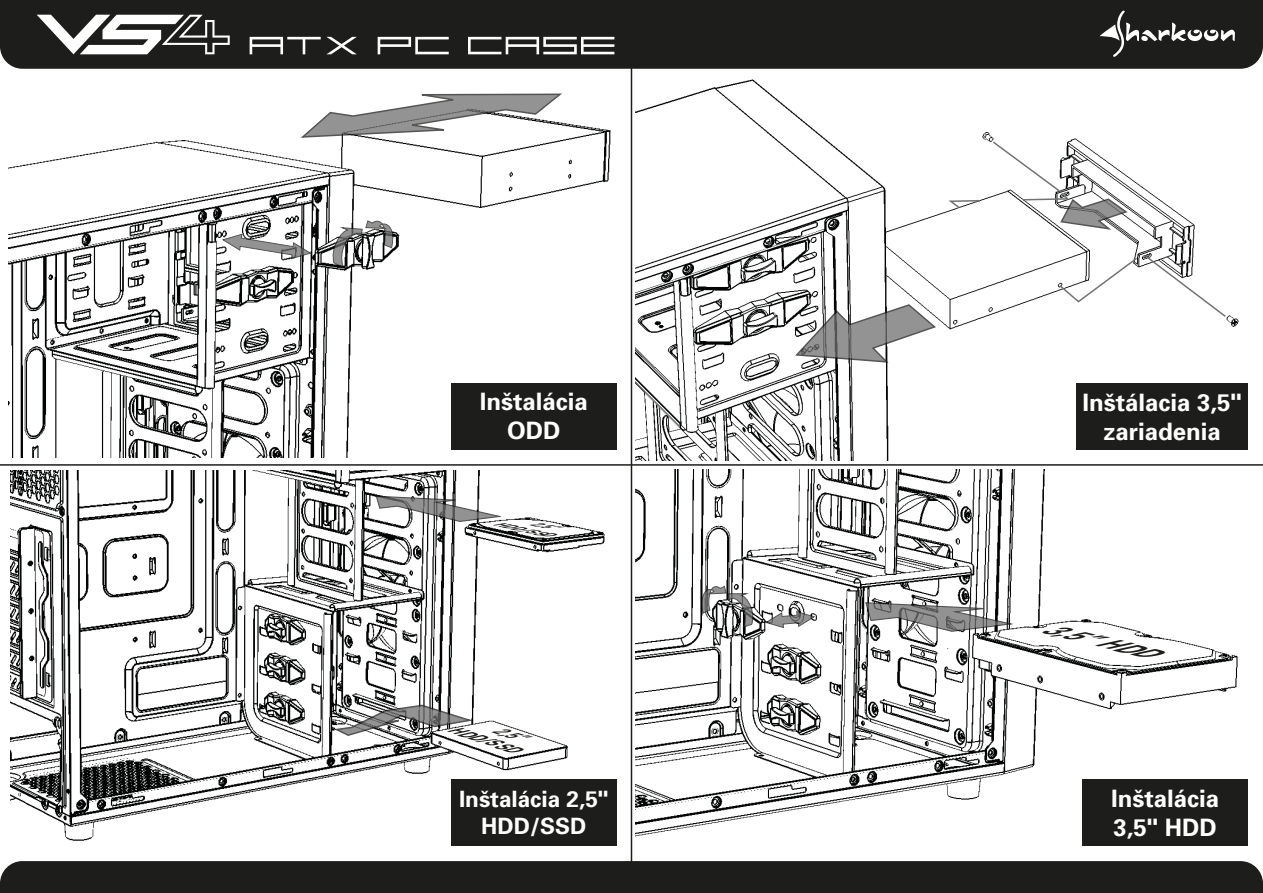
<style>
.page{position:relative;width:1263px;height:893px;background:#fff}
.page>*{position:absolute;margin:0;border:0;box-sizing:border-box;transform-origin:0 0}
.t1{font:700 24px/28.8px "Univers";color:#fff;text-align:center}
.t2{font:700 22.5px/27px "Univers";color:#fff;text-align:center}
.t3{font:italic 700 15.9px "Univers";color:#1d1d1b;scale:1.57 1}
.t4{font:italic 700 11.25px "Univers";color:#1d1d1b;scale:1.32 1}
.t5{font:italic 700 6.75px "Univers";color:#1d1d1b;scale:1.83 1}
</style>
<div class="page">
<img style="left:8px;top:122px;width:609px;height:336px">
<svg style="left:222px;top:234px;width:89px;height:25px"></svg>
<svg style="left:333px;top:220px;width:60px;height:47px"></svg>
<svg style="left:301px;top:94px;width:261px;height:44px"></svg>
<img style="left:635px;top:79px;width:604px;height:381px">
<svg style="left:1058px;top:254px;width:169px;height:64px"></svg>
<svg style="left:946px;top:199px;width:35px;height:11px"></svg>
<svg style="left:991px;top:140px;width:136px;height:90px"></svg>
<svg style="left:795px;top:304px;width:141px;height:59px"></svg>
<img style="left:11px;top:471px;width:594px;height:370px">
<svg style="left:334px;top:705px;width:139px;height:31px"></svg>
<svg style="left:376px;top:496px;width:125px;height:26px"></svg>
<img style="left:635px;top:469px;width:603px;height:368px">
<svg style="left:865px;top:602px;width:147px;height:30px"></svg>
<svg style="left:702px;top:586px;width:51px;height:42px"></svg>
<svg style="left:765px;top:611px;width:50px;height:17px"></svg>
<div style="left:0;top:0;width:1263px;height:69px;background:#1d1d1b"></div>
<div style="left:0;top:861px;width:1263px;height:32px;background:#1d1d1b"></div>
<svg style="left:1099px;top:10px;width:136px;height:47px"></svg>
<hr style="left:0;top:464px;width:1263px;height:2px;background:#1d1d1b">
<hr style="left:631px;top:0;width:1px;height:893px;background:#1d1d1b">
<svg style="left:37px;top:15px;width:193px;height:39px"></svg>
<svg style="left:468px;top:37px;width:146px;height:17px"></svg>
<svg style="left:250px;top:37px;width:107px;height:17px"></svg>
<svg style="left:378px;top:37px;width:71px;height:17px"></svg>
<div style="left:451px;top:383px;width:165px;height:67px;background:#1d1d1b"></div>
<div style="left:1076px;top:383px;width:172px;height:67px;background:#1d1d1b"></div>
<div style="left:451px;top:779px;width:165px;height:67px;background:#1d1d1b"></div>
<div style="left:1082px;top:779px;width:166px;height:67px;background:#1d1d1b"></div>
<p class="t1" style="left:480px;top:387px;width:110px">Inštalácia<br>ODD</p>
<p class="t1" style="left:1082px;top:388px;width:161px">Inštálacia 3,5" zariadenia</p>
<p class="t5" style="left:530px;top:518px;width:15px;rotate:13deg">2,5”</p>
<p class="t5" style="left:494px;top:518px;width:33px;rotate:13deg">HDD/SSD</p>
<p class="t4" style="left:450px;top:721px;width:54px;rotate:19deg">HDD/SSD</p>
<p class="t4" style="left:495px;top:722px;width:23px;rotate:19deg">2,5”</p>
<p class="t3" style="left:1043px;top:617px;width:71px;rotate:14deg">3,5” HDD</p>
<p class="t2" style="left:459px;top:786px;width:151px">Inštalácia 2,5"<br>HDD/SSD</p>
<p class="t1" style="left:1111px;top:784px;width:110px;text-align:left">Inštalácia<br>3,5" HDD</p>
</div>
